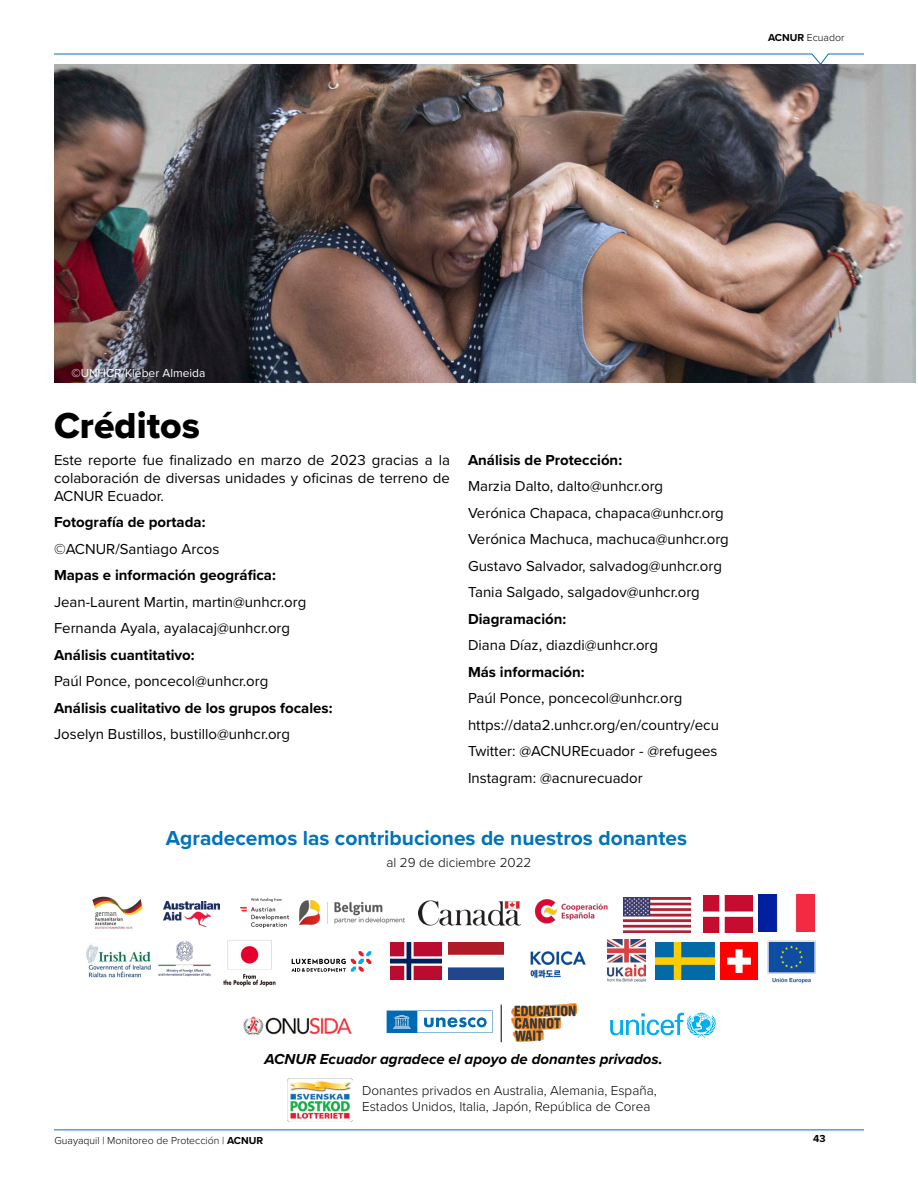
<style>
.page{position:relative;width:918px;height:1188px;background:#fff}
.page>*{position:absolute;margin:0;border:0;box-sizing:border-box;transform-origin:0 0}
.t1{font:37.5px "Proxima Nova Extrabld";color:#000}
.t2{font:700 21px "Proxima Nova";color:#0073ba}
.t3{font:15px/18px "Proxima Nova";color:#000;text-align:justify}
.t4{font:700 15px "Proxima Nova";color:#000}
.t5{font:italic 700 15px "Proxima Nova";color:#000}
.t6{font:300 13.5px/16.2px "Proxima Nova";color:#000}
.t7{font:12px "Proxima Nova";color:#fff}
.t8{font:300 10.5px "Proxima Nova";color:#000}
.t9{font:700 10.5px "Proxima Nova";color:#000}
.s1{font-weight:700}
</style>
<div class="page">
<svg style="left:54px;top:53px;width:810px;height:12px"></svg>
<hr style="left:54px;top:1130px;width:810px;height:1px;background:#0071bc">
<img style="left:55px;top:64px;width:861px;height:319px">
<img style="left:300px;top:901px;width:105px;height:24px">
<img style="left:704px;top:895px;width:48px;height:37px">
<img style="left:767px;top:940px;width:49px;height:44px">
<img style="left:92px;top:896px;width:51px;height:33px">
<img style="left:86px;top:944px;width:65px;height:34px">
<img style="left:448px;top:943px;width:55px;height:36px">
<img style="left:391px;top:943px;width:50px;height:36px">
<img style="left:655px;top:943px;width:59px;height:36px">
<img style="left:720px;top:943px;width:37px;height:36px">
<img style="left:287px;top:1079px;width:66px;height:43px">
<img style="left:624px;top:897px;width:67px;height:35px">
<img style="left:530px;top:951px;width:56px;height:27px">
<img style="left:534px;top:899px;width:74px;height:25px">
<svg style="left:387px;top:1011px;width:106px;height:22px"></svg>
<img style="left:511px;top:1004px;width:65px;height:37px">
<hr style="left:501px;top:1005px;width:1px;height:37px;background:#000">
<img style="left:243px;top:1016px;width:109px;height:19px">
<img style="left:223px;top:940px;width:53px;height:47px">
<img style="left:419px;top:900px;width:101px;height:26px">
<img style="left:759px;top:895px;width:55px;height:36px">
<img style="left:158px;top:941px;width:53px;height:36px">
<svg style="left:610px;top:1013px;width:106px;height:25px"></svg>
<img style="left:608px;top:940px;width:37px;height:41px">
<svg style="left:291px;top:951px;width:80px;height:21px"></svg>
<img style="left:164px;top:902px;width:55px;height:25px">
<img style="left:240px;top:898px;width:48px;height:29px">
<p class="t8" style="left:768px;top:31px;width:78px"><span class="s1">ACNUR</span> Ecuador</p>
<p class="t7" style="left:71px;top:364px;width:136px">©UNHCR/Kleber Almeida</p>
<p class="t1" style="left:54px;top:397px;width:147px">Créditos</p>
<p class="t3" style="left:54px;top:450px;width:398px">Este reporte fue finalizado en marzo de 2023 gracias a la colaboración de diversas unidades y oficinas de terreno de ACNUR Ecuador.</p>
<p class="t4" style="left:54px;top:511px;width:153px">Fotografía de portada:</p>
<p class="t3" style="left:54px;top:539px;width:167px">©ACNUR/Santiago Arcos</p>
<p class="t4" style="left:54px;top:564px;width:223px">Mapas e información geográfica:</p>
<p class="t3" style="left:54px;top:592px;width:254px">Jean-Laurent Martin, martin@unhcr.org</p>
<p class="t3" style="left:54px;top:618px;width:238px">Fernanda Ayala, ayalacaj@unhcr.org</p>
<p class="t4" style="left:54px;top:643px;width:142px">Análisis cuantitativo:</p>
<p class="t3" style="left:54px;top:671px;width:216px">Paúl Ponce, poncecol@unhcr.org</p>
<p class="t4" style="left:54px;top:696px;width:280px">Análisis cualitativo de los grupos focales:</p>
<p class="t3" style="left:54px;top:724px;width:238px">Joselyn Bustillos, bustillo@unhcr.org</p>
<p class="t4" style="left:468px;top:448px;width:156px">Análisis de Protección:</p>
<p class="t3" style="left:468px;top:476px;width:197px">Marzia Dalto, dalto@unhcr.org</p>
<p class="t3" style="left:468px;top:503px;width:257px">Verónica Chapaca, chapaca@unhcr.org</p>
<p class="t3" style="left:468px;top:529px;width:262px">Verónica Machuca, machuca@unhcr.org</p>
<p class="t3" style="left:468px;top:556px;width:256px">Gustavo Salvador, salvadog@unhcr.org</p>
<p class="t3" style="left:468px;top:582px;width:233px">Tania Salgado, salgadov@unhcr.org</p>
<p class="t4" style="left:468px;top:607px;width:100px">Diagramación:</p>
<p class="t3" style="left:468px;top:635px;width:192px">Diana Díaz, diazdi@unhcr.org</p>
<p class="t4" style="left:468px;top:660px;width:118px">Más información:</p>
<p class="t3" style="left:468px;top:688px;width:216px">Paúl Ponce, poncecol@unhcr.org</p>
<p class="t3" style="left:468px;top:715px;width:252px">https://data2.unhcr.org/en/country/ecu</p>
<p class="t3" style="left:468px;top:741px;width:251px">Twitter: @ACNUREcuador - @refugees</p>
<p class="t3" style="left:468px;top:768px;width:176px">Instagram: @acnurecuador</p>
<p class="t2" style="left:166px;top:822px;width:523px">Agradecemos las contribuciones de nuestros donantes</p>
<p class="t6" style="left:387px;top:855px;width:146px">al 29 de diciembre 2022</p>
<p class="t5" style="left:264px;top:1050px;width:400px">ACNUR Ecuador agradece el apoyo de donantes privados.</p>
<p class="t6" style="left:362px;top:1082px;width:296px">Donantes privados en Australia, Alemania, España,<br>Estados Unidos, Italia, Japón, República de Corea</p>
<p class="t8" style="left:54px;top:1135px;width:210px">Guayaquil | Monitoreo de Protección | <span class="s1">ACNUR</span></p>
<p class="t9" style="left:813px;top:1131px;width:14px">43</p>
</div>
